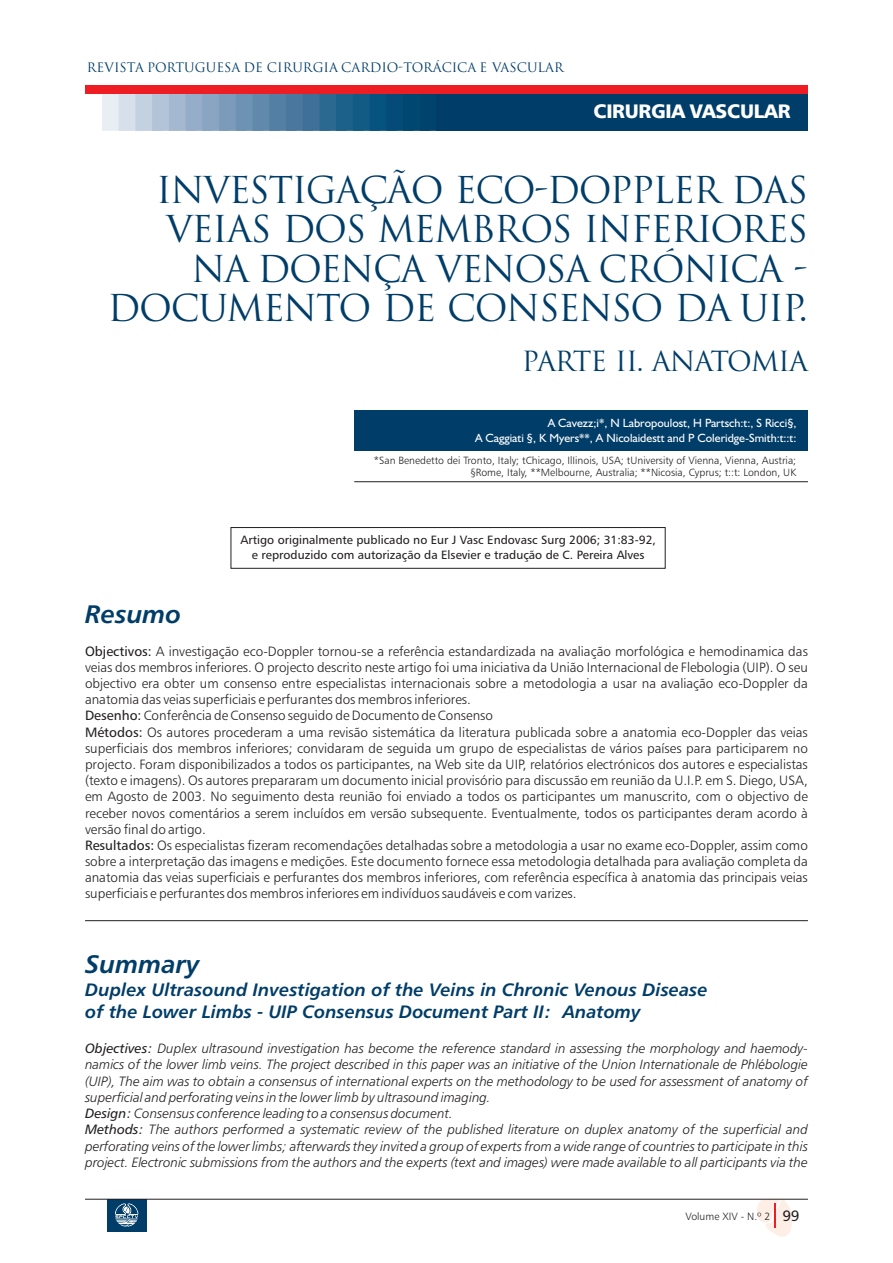
<style>
.page{position:relative;width:893px;height:1263px;background:#fff}
.page>*{position:absolute;margin:0;border:0;box-sizing:border-box;transform-origin:0 0}
.t1{font:36px/39.5px "Trajax";letter-spacing:-.04em;color:#003d68;text-align:right}
.t2{font:27px "Trajax";letter-spacing:-.04em;color:#003d68}
.t3{font:italic 25.35px "Humanist 777 BT Roman B,Bold";color:#003d68}
.t4{font:19.5px "Humanist 777 BT Black B";letter-spacing:-.015em;color:#fff}
.t5{font:italic 18px/22px "Humanist 777 BT Roman B,Bold";color:#003d68}
.t6{font:13.5px/16.2px "Humanist 777 BT Light B";color:#231f20}
.t7{font:13.5px/16.2px "Humanist 777 BT Light B,Italic";color:#231f20}
.t8{font:12.75px "Trajax";color:#003d68}
.t9{font:12px/14.4px "Humanist 777 BT Roman B";color:#231f20;text-align:center}
.t10{font:12px/14.2px "Humanist 521 BT";color:#fff;text-align:right}
.t11{font:10.5px/12.6px "Humanist 777 BT Light B";color:#231f20;text-align:right}
.s1{font-family:"Humanist 777 BT Roman B"}
.s2{font-family:"Humanist 777 BT Roman B,Italic"}
.s3{font-family:"Humanist 777 BT Roman B";font-size:15px}
</style>
<div class="page">
<div style="left:460px;top:94px;width:348px;height:37px;background:#003d68"></div>
<div style="left:102px;top:94px;width:27px;height:37px;background:#e8eef4"></div>
<div style="left:119px;top:94px;width:27px;height:37px;background:#d6dfea"></div>
<div style="left:135px;top:94px;width:28px;height:37px;background:#c3d1e1"></div>
<div style="left:152px;top:94px;width:27px;height:37px;background:#b3c4d8"></div>
<div style="left:169px;top:94px;width:27px;height:37px;background:#a4b8cf"></div>
<div style="left:186px;top:94px;width:27px;height:37px;background:#96adc9"></div>
<div style="left:202px;top:94px;width:28px;height:37px;background:#89a5c2"></div>
<div style="left:219px;top:94px;width:27px;height:37px;background:#7c9bba"></div>
<div style="left:236px;top:94px;width:27px;height:37px;background:#6d92b3"></div>
<div style="left:253px;top:94px;width:27px;height:37px;background:#6189ac"></div>
<div style="left:269px;top:94px;width:27px;height:37px;background:#547fa4"></div>
<div style="left:286px;top:94px;width:27px;height:37px;background:#49779e"></div>
<div style="left:303px;top:94px;width:27px;height:37px;background:#3f7198"></div>
<div style="left:319px;top:94px;width:28px;height:37px;background:#2c6991"></div>
<div style="left:336px;top:94px;width:27px;height:37px;background:#1b618a"></div>
<div style="left:353px;top:94px;width:27px;height:37px;background:#125b84"></div>
<div style="left:370px;top:94px;width:27px;height:37px;background:#05537e"></div>
<div style="left:386px;top:94px;width:28px;height:37px;background:#044c77"></div>
<div style="left:403px;top:94px;width:27px;height:37px;background:#004772"></div>
<div style="left:420px;top:94px;width:27px;height:37px;background:#00436d"></div>
<div style="left:437px;top:94px;width:27px;height:37px;background:#003d68"></div>
<hr style="left:85px;top:920px;width:723px;height:1px;background:#231f20">
<div style="left:354px;top:410px;width:454px;height:41px;background:#003d68"></div>
<hr style="left:354px;top:481px;width:454px;height:1px;background:#231f20">
<div style="left:231px;top:527px;width:434px;height:41px;border:1px solid #231f20"></div>
<div style="left:85px;top:85px;width:723px;height:9px;background:#ee1d23"></div>
<svg style="left:757px;top:1200px;width:35px;height:37px"></svg>
<div style="left:107px;top:1199px;width:40px;height:33px;background:#003d68"></div>
<svg style="left:115px;top:1203px;width:23px;height:24px"></svg>
<hr style="left:85px;top:1199px;width:723px;height:1px;background:#231f20">
<p class="t8" style="left:87px;top:62px;width:478px">REVISTA PORTUGUESA DE CIRURGIA CARDIO-TORÁCICA E VASCULAR</p>
<h3 class="t4" style="left:593px;top:103px;width:199px">CIRURGIA VASCULAR</h3>
<h1 class="t1" style="left:108px;top:174px;width:702px">INVESTIGAÇÃO ECO-DOPPLER DAS<br>VEIAS DOS MEMBROS INFERIORES<br>NA DOENÇA VENOSA CRÓNICA -<br>DOCUMENTO DE CONSENSO DA UIP.</h1>
<h2 class="t2" style="left:522px;top:350px;width:287px">PARTE II. ANATOMIA</h2>
<p class="t10" style="left:475px;top:417px;width:323px">A Cavezz;i*, N Labropoulost, H Partsch:t:, S Ricci§,<br>A Caggiati §, K Myers**, A Nicolaidestt and P Coleridge-Smith:t::t:</p>
<p class="t11" style="left:374px;top:455px;width:424px">*San Benedetto dei Tronto, Italy; tChicago, IlIinois, USA; tUniversity of Vienna, Vienna, Austria; §Rome, Italy, **Melbourne, Australia; **Nicosia, Cyprus; t::t: London, UK</p>
<h3 class="t3" style="left:85px;top:603px;width:98px">Resumo</h3>
<p class="t9" style="left:240px;top:534px;width:417px">Artigo originalmente publicado no Eur J Vasc Endovasc Surg 2006; 31:83-92, e reproduzido com autorização da Elsevier e tradução de C. Pereira Alves</p>
<p class="t6" style="left:85px;top:644px;width:724px"><span class="s1">Objectivos:</span> A investigação eco-Doppler tornou-se a referência estandardizada na avaliação morfológica e hemodinamica das veias dos membros inferiores. O projecto descrito neste artigo foi uma iniciativa da União Internacional de Flebologia (UIP). O seu objectivo era obter um consenso entre especialistas internacionais sobre a metodologia a usar na avaliação eco-Doppler da anatomia das veias superficiais e perfurantes dos membros inferiores.<br><span class="s1">Desenho:</span> Conferência de Consenso seguido de Documento de Consenso<br><span class="s1">Métodos:</span> Os autores procederam a uma revisão sistemática da literatura publicada sobre a anatomia eco-Doppler das veias superficiais dos membros inferiores; convidaram de seguida um grupo de especialistas de vários países para participarem no projecto. Foram disponibilizados a todos os participantes, na Web site da UIP, relatórios electrónicos dos autores e especialistas (texto e imagens). Os autores prepararam um documento inicial provisório para discussão em reunião da U.I.P. em S. Diego, USA, em Agosto de 2003. No seguimento desta reunião foi enviado a todos os participantes um manuscrito, com o objectivo de receber novos comentários a serem incluídos em versão subsequente. Eventualmente, todos os participantes deram acordo à versão final do artigo.<br><span class="s1">Resultados:</span> Os especialistas fizeram recomendações detalhadas sobre a metodologia a usar no exame eco-Doppler, assim como sobre a interpretação das imagens e medições. Este documento fornece essa metodologia detalhada para avaliação completa da anatomia das veias superficiais e perfurantes dos membros inferiores, com referência específica à anatomia das principais veias superficiais e perfurantes dos membros inferiores em indivíduos saudáveis e com varizes.</p>
<h3 class="t3" style="left:85px;top:954px;width:116px">Summary</h3>
<h3 class="t5" style="left:85px;top:980px;width:624px">Duplex Ultrasound Investigation of the Veins in Chronic Venous Disease of the Lower Limbs - UIP Consensus Document Part II: Anatomy</h3>
<p class="t7" style="left:85px;top:1041px;width:724px"><span class="s2">Objectives:</span> Duplex ultrasound investigation has become the reference standard in assessing the morphology and haemody&shy;namics of the lower limb veins. The project described in this paper was an initiative of the Union Internationale de Phlébologie (UIP), The aim was to obtain a consensus of international experts on the methodology to be used for assessment of anatomy of superficial and perforating veins in the lower limb by ultrasound imaging.<br><span class="s2">Design:</span> Consensus conference leading to a consensus document.<br><span class="s2">Methods:</span> The authors performed a systematic review of the published literature on duplex anatomy of the superficial and perforating veins of the lower limbs; afterwards they invited a group of experts from a wide range of countries to participate in this project. Electronic submissions from the authors and the experts (text and images) were made available to all participants via the</p>
<p class="t11" style="left:685px;top:1211px;width:116px">Volume XIV - N.º 2 <span class="s3">99</span></p>
</div>
